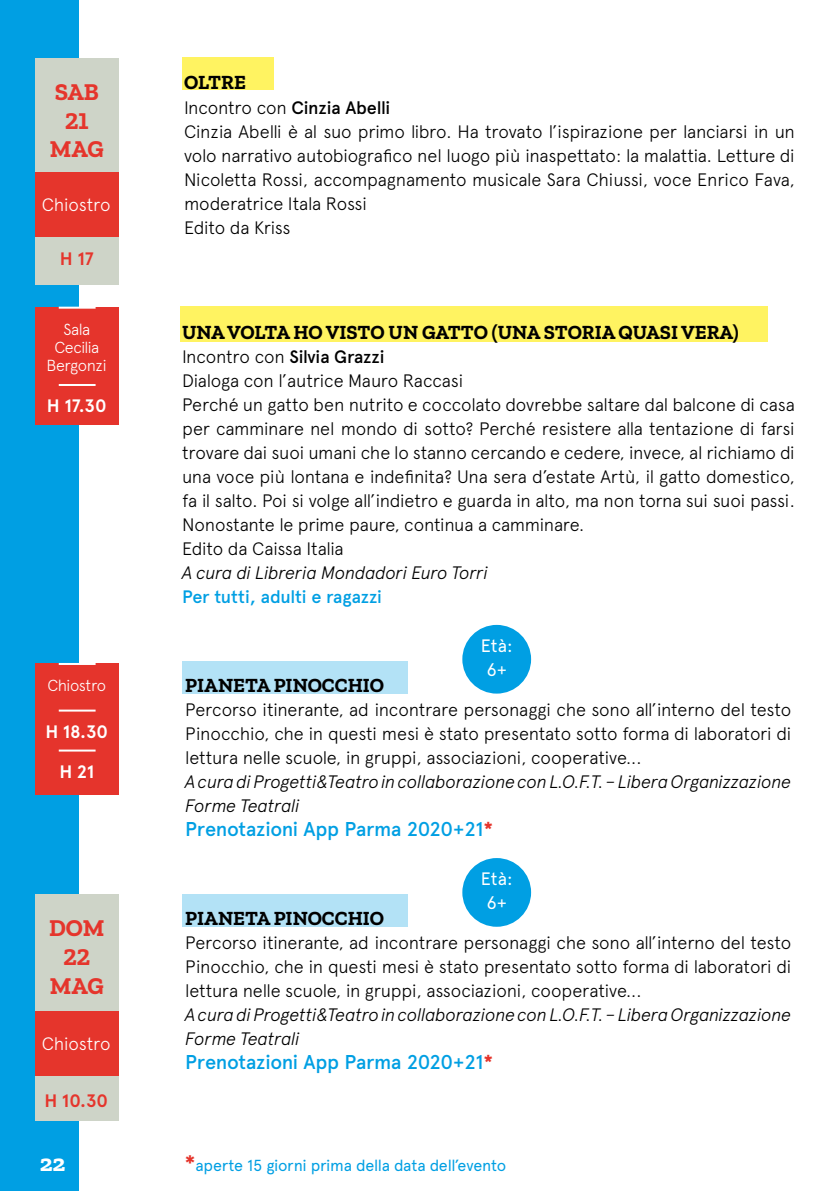
<style>
.page{position:relative;width:840px;height:1191px;background:#fff}
.page>*{position:absolute;margin:0;border:0;box-sizing:border-box;transform-origin:0 0}
.t1{font:700 24px/28.8px "Zilla Slab";color:#e5352c;text-align:center}
.t2{font:700 24px "Zilla Slab";color:#fff}
.t3{font:700 20px "Zilla Slab";color:#000}
.t4{font:500 20px "Apercu";letter-spacing:-.02em;color:#009fe3}
.t5{font:300 18px/24px "Apercu";letter-spacing:-.015em;color:#000}
.t6{font:italic 300 18px/24px "Apercu";letter-spacing:-.015em;color:#000}
.t7{font:500 18px "Apercu";letter-spacing:-.01em;color:#009fe3}
.t8{font:300 18px "Apercu";letter-spacing:-.015em;color:#fff}
.t9{font:700 18px "Apercu";letter-spacing:-.005em;color:#fff}
.t10{font:18px/24px "Apercu";letter-spacing:-.005em;color:#fff;text-align:center}
.t11{font:700 18px "Apercu";color:#e5352c}
.t12{font:16px "Apercu";letter-spacing:-.015em;color:#009fe3}
.t13{font:300 16px/18px "Apercu";letter-spacing:-.035em;color:#fff;text-align:center}
.s1{font-weight:500}
.s2{font-weight:700;color:#e5352c}
.s3{font-family:"Zilla Slab";font-weight:700;font-size:24px;color:#e5352c}
</style>
<div class="page">
<div style="left:0;top:0;width:78px;height:1191px;background:#009fe3"></div>
<div style="left:180px;top:307px;width:587px;height:35px;background:#fff361"></div>
<div style="left:35px;top:307px;width:83px;height:117px;background:#e5342c"></div>
<hr style="left:59px;top:384px;width:36px;height:2px;background:#fff">
<hr style="left:59px;top:307px;width:36px;height:2px;background:#fff">
<div style="left:35px;top:663px;width:83px;height:131px;background:#e5342c"></div>
<hr style="left:59px;top:709px;width:36px;height:2px;background:#fff">
<hr style="left:59px;top:663px;width:36px;height:2px;background:#fff">
<hr style="left:59px;top:749px;width:36px;height:2px;background:#fff">
<div style="left:462px;top:625px;width:69px;height:68px;background:#009fe3;border-radius:50%"></div>
<div style="left:182px;top:661px;width:225px;height:32px;background:#b3e2f6"></div>
<div style="left:182px;top:58px;width:91px;height:32px;background:#fff361"></div>
<div style="left:35px;top:58px;width:83px;height:226px;background:#ced4c8"></div>
<div style="left:35px;top:173px;width:83px;height:64px;background:#e5352c"></div>
<div style="left:35px;top:893px;width:83px;height:227px;background:#ced4c8"></div>
<div style="left:462px;top:858px;width:69px;height:68px;background:#009fe3;border-radius:50%"></div>
<div style="left:182px;top:894px;width:225px;height:32px;background:#b3e2f6"></div>
<div style="left:35px;top:1012px;width:83px;height:64px;background:#e5352c"></div>
<h1 class="t1" style="left:50px;top:78px;width:55px">SAB<br>21<br>MAG</h1>
<p class="t8" style="left:42px;top:194px;width:70px">Chiostro</p>
<p class="t11" style="left:60px;top:248px;width:35px">H 17</p>
<p class="t13" style="left:47px;top:320px;width:62px">Sala<br>Cecilia<br>Bergonzi</p>
<p class="t9" style="left:47px;top:395px;width:61px">H 17.30</p>
<p class="t13" style="left:47px;top:676px;width:60px">Chiostro</p>
<p class="t9" style="left:45px;top:720px;width:64px">H 18.30</p>
<p class="t9" style="left:59px;top:760px;width:36px">H 21</p>
<h1 class="t1" style="left:49px;top:913px;width:57px">DOM<br>22<br>MAG</h1>
<p class="t8" style="left:42px;top:1033px;width:70px">Chiostro</p>
<p class="t11" style="left:44px;top:1090px;width:65px">H 10.30</p>
<h1 class="t2" style="left:40px;top:1149px;width:27px">22</h1>
<p class="t3" style="left:184px;top:71px;width:63px">OLTRE</p>
<p class="t5" style="left:184px;top:95px;width:612px">Incontro con <span class="s1">Cinzia Abelli<br></span>Cinzia Abelli è al suo primo libro. Ha trovato l’ispirazione per lanciarsi in un volo narrativo autobiografico nel luogo più inaspettato: la malattia. Letture di Nicoletta Rossi, accompagnamento musicale Sara Chiussi, voce Enrico Fava, moderatrice Itala Rossi<br>Edito da Kriss</p>
<p class="t3" style="left:182px;top:320px;width:557px">UNA VOLTA HO VISTO UN GATTO (UNA STORIA QUASI VERA)</p>
<p class="t5" style="left:182px;top:344px;width:614px">Incontro con <span class="s1">Silvia Grazzi<br></span>Dialoga con l’autrice Mauro Raccasi<br>Perché un gatto ben nutrito e coccolato dovrebbe saltare dal balcone di casa per camminare nel mondo di sotto? Perché resistere alla tentazione di farsi trovare dai suoi umani che lo stanno cercando e cedere, invece, al richiamo di una voce più lontana e indefinita? Una sera d’estate Artù, il gatto domestico, fa il salto. Poi si volge all’indietro e guarda in alto, ma non torna sui suoi passi.<br>Nonostante le prime paure, continua a camminare.<br>Edito da Caissa Italia</p>
<p class="t6" style="left:182px;top:560px;width:307px">A cura di Libreria Mondadori Euro Torri</p>
<p class="t7" style="left:182px;top:585px;width:201px">Per tutti, adulti e ragazzi</p>
<p class="t10" style="left:480px;top:633px;width:33px">Età:<br>6+</p>
<p class="t3" style="left:185px;top:673px;width:200px">PIANETA PINOCCHIO</p>
<p class="t5" style="left:185px;top:697px;width:607px;text-align:justify">Percorso itinerante, ad incontrare personaggi che sono all’interno del testo Pinocchio, che in questi mesi è stato presentato sotto forma di laboratori di lettura nelle scuole, in gruppi, associazioni, cooperative...</p>
<p class="t6" style="left:185px;top:769px;width:607px">A cura di Progetti&amp;Teatro in collaborazione con L.O.F.T. – Libera Organizzazione<br>Forme Teatrali</p>
<p class="t4" style="left:185px;top:816px;width:309px">Prenotazioni App Parma 2020+21<span class="s2">*</span></p>
<p class="t10" style="left:480px;top:866px;width:33px">Età:<br>6+</p>
<p class="t3" style="left:185px;top:906px;width:200px">PIANETA PINOCCHIO</p>
<p class="t5" style="left:185px;top:930px;width:607px;text-align:justify">Percorso itinerante, ad incontrare personaggi che sono all’interno del testo Pinocchio, che in questi mesi è stato presentato sotto forma di laboratori di lettura nelle scuole, in gruppi, associazioni, cooperative...</p>
<p class="t6" style="left:185px;top:1002px;width:607px">A cura di Progetti&amp;Teatro in collaborazione con L.O.F.T. – Libera Organizzazione<br>Forme Teatrali</p>
<p class="t4" style="left:185px;top:1050px;width:309px">Prenotazioni App Parma 2020+21<span class="s2">*</span></p>
<p class="t12" style="left:185px;top:1155px;width:322px"><span class="s3">*</span>aperte 15 giorni prima della data dell’evento</p>
</div>
